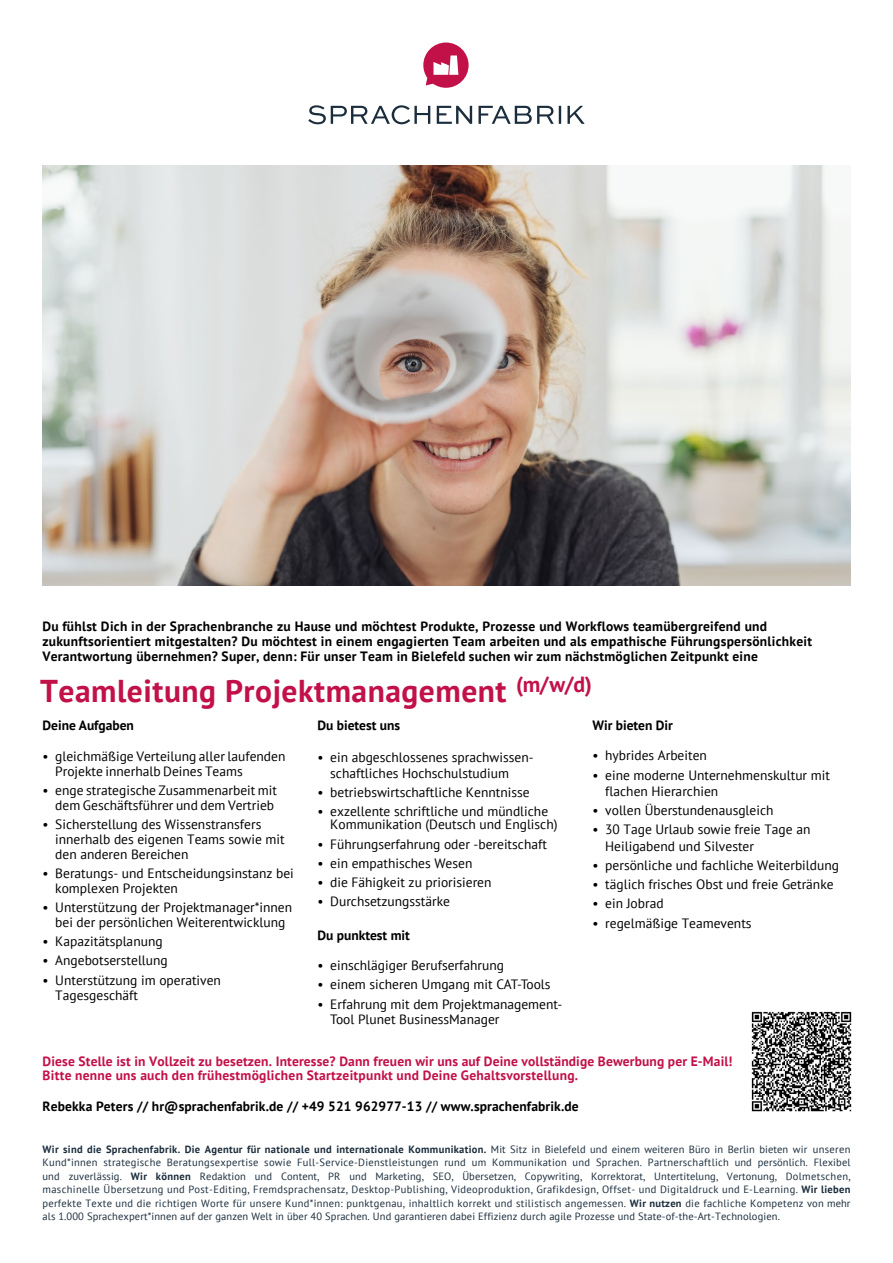
<style>
.page{position:relative;width:893px;height:1263px;background:#fff}
.page>*{position:absolute;margin:0;border:0;box-sizing:border-box;transform-origin:0 0}
.t1{font:700 31.5px "PT Sans";letter-spacing:.015em;color:#c21048}
.t2{font:13.5px/14.9px "PT Sans";color:#000}
.t3{font:700 13.5px/15px "PT Sans";letter-spacing:.02em;color:#000}
.t4{font:13.5px/16.2px "PT Sans";color:#000}
.t5{font:700 13.5px/14.7px "PT Sans";letter-spacing:.01em;color:#c21048}
.t6{font:700 13.5px "PT Sans";color:#000}
.t7{font:10.5px/13.5px "PT Sans";letter-spacing:.01em;color:#1b2d3c;text-align:justify}
.s1{font-style:inherit}
.s2{font-weight:700}
</style>
<div class="page">
<img style="left:43px;top:165px;width:807px;height:420px">
<svg style="left:423px;top:43px;width:46px;height:45px"></svg>
<svg style="left:308px;top:105px;width:277px;height:19px"></svg>
<img style="left:751px;top:1011px;width:101px;height:101px">
<p class="t3" style="left:42px;top:619px;width:771px">Du fühlst Dich in der Sprachenbranche zu Hause und möchtest Produkte, Prozesse und Workflows teamübergreifend und zukunftsorientiert mitgestalten? Du möchtest in einem engagierten Team arbeiten und als empathische Führungspersönlichkeit<br>Verantwortung übernehmen? Super, denn: Für <span class="s1">unser Team in Bielefeld</span> s<span class="s1">uchen wir zum nächstmöglichen Zeitpunkt eine</span></p>
<h1 class="t1" style="left:40px;top:670px;width:553px">Teamleitung Projektmanagement <sup>(m/w/d)</sup></h1>
<p class="t6" style="left:43px;top:716px;width:93px">Deine Aufgaben</p>
<p class="t2" style="left:55px;top:748px;width:232px;text-indent:-13px">• gleichmäßige Verteilung aller laufenden<br>Projekte innerhalb Deines Teams</p>
<p class="t2" style="left:43px;top:782px;width:236px;text-align:right">• enge strategische Zusammenarbeit mit dem Geschäftsführer und dem Vertrieb</p>
<p class="t2" style="left:43px;top:816px;width:220px">• Sicherstellung des Wissenstransfers</p>
<p class="t4" style="left:55px;top:831px;width:231px;line-height:14.9px">innerhalb des eigenen Teams sowie mit den anderen Bereichen</p>
<p class="t2" style="left:55px;top:865px;width:240px;text-indent:-13px">• Beratungs- und Entscheidungsinstanz bei komplexen Projekten</p>
<p class="t2" style="left:43px;top:899px;width:251px;text-align:center">• Unterstützung der Projektmanager*innen bei der persönlichen Weiterentwicklung</p>
<p class="t2" style="left:43px;top:934px;width:122px">• Kapazitätsplanung</p>
<p class="t2" style="left:43px;top:953px;width:127px">• Angebotserstellung</p>
<p class="t2" style="left:55px;top:972px;width:167px;text-indent:-13px">• Unterstützung im operativen<br>Tagesgeschäft</p>
<p class="t6" style="left:317px;top:716px;width:84px">Du bietest uns</p>
<p class="t2" style="left:330px;top:748px;width:205px;line-height:16.2px;text-indent:-13px">• ein abgeschlossenes <span class="s1">sprachwissen&shy;schaftliches</span> Hochschulstudium</p>
<p class="t2" style="left:317px;top:784px;width:214px">• betriebswirtschaftliche Kenntnisse</p>
<p class="t2" style="left:330px;top:804px;width:229px;line-height:13px;text-indent:-13px">• exzellente schriftliche und mündliche<br>Kommunikation (Deutsch und Englisch)</p>
<p class="t2" style="left:317px;top:836px;width:231px">• Führungserfahrung oder -bereitschaft</p>
<p class="t2" style="left:317px;top:855px;width:156px">• ein empathisches Wesen</p>
<p class="t2" style="left:317px;top:875px;width:176px">• <span class="s1">die</span> Fähigkeit zu priorisieren</p>
<p class="t2" style="left:317px;top:894px;width:134px">• Durchsetzungsstärke</p>
<p class="t6" style="left:317px;top:926px;width:94px">Du punktest mit</p>
<p class="t2" style="left:317px;top:957px;width:188px">• einschlägiger Berufserfahrung</p>
<p class="t2" style="left:317px;top:977px;width:235px">• einem sicheren Umgang mit CAT-Tools</p>
<p class="t2" style="left:330px;top:996px;width:234px;text-indent:-13px">• Erfahrung mit dem Projektmanagement-<br>Tool Plunet BusinessManager</p>
<p class="t6" style="left:592px;top:716px;width:82px">Wir bieten Dir</p>
<p class="t4" style="left:592px;top:747px;width:116px"><span class="s1">•</span> hybrides Arbeiten</p>
<p class="t4" style="left:605px;top:766px;width:226px;text-indent:-13px"><span class="s1">•</span> eine moderne Unternehmenskultur mit flachen Hierarchien</p>
<p class="t4" style="left:592px;top:802px;width:182px"><span class="s1">•</span> vollen Überstundenausgleich</p>
<p class="t4" style="left:605px;top:821px;width:207px;text-indent:-13px"><span class="s1">•</span> 30 Tage Urlaub sowie freie Tage an<br>Heiligabend und Silvester</p>
<p class="t4" style="left:592px;top:857px;width:248px"><span class="s1">•</span> persönliche und fachliche Weiterbildung</p>
<p class="t4" style="left:592px;top:876px;width:243px"><span class="s1">•</span> täglich frisches Obst und freie Getränke</p>
<p class="t4" style="left:592px;top:895px;width:73px"><span class="s1">•</span> ein Jobrad</p>
<p class="t4" style="left:592px;top:914px;width:161px"><span class="s1">•</span> regelmäßige Teamevents</p>
<p class="t5" style="left:43px;top:1053px;width:691px">Diese Stelle ist in Vollzeit zu besetzen. Interesse? Dann freuen wir uns auf Deine vollständige Bewerbung per E-Mail!<br>Bitte nenne uns auch den frühestmöglichen Startzeitpunkt und Deine Gehaltsvorstellung.</p>
<p class="t3" style="left:43px;top:1098px;width:538px">Rebekka Peters // hr@sprachenfabrik.de // +49 521 962977-13 // www.sprachenfabrik.de</p>
<p class="t7" style="left:43px;top:1142px;width:809px"><span class="s2">Wir sind die Sprachenfabrik. Die Agentur für nationale und internationale Kommunikation.</span> Mit Sitz in Bielefeld und einem weiteren Büro in Berlin bieten wir unseren Kund*innen strategische Beratungsexpertise sowie Full-Service-Dienstleistungen rund um Kommunikation und Sprachen<span class="s1">.</span> Partnerschaftlich und persönlich. Flexibel und zuverlässig. <span class="s2">Wir können</span> Redaktion und Content, PR und Marketing, SEO, Übersetzen, Copywriting, Korrektorat, Untertitelung, Vertonung, Dolmetschen, maschinelle Übersetzung und Post-Editing, Fremdsprachensatz, Desktop-Publishing, Videoproduktion, Grafikdesign, Offset- und Digitaldruck und E<span class="s1">-</span>Learning. <span class="s2">Wir lieben </span><span class="s1">perfekte Texte und</span> die richtigen Worte für unsere Kund*innen: punktgenau, inhaltlich korrekt und stilistisch angemessen. <span class="s2">Wir nutzen</span> die fachliche Kompetenz von mehr als 1.000 Sprachexpert*innen auf der ganzen Welt <span class="s1">in</span> über 40 Sprachen. <span class="s1">Und g</span>arantieren <span class="s1">dabei</span> Effizienz durch agile Prozesse und <span class="s1">S</span>tate-of-the-<span class="s1">A</span>rt<span class="s1">-</span>Technologien.</p>
</div>
